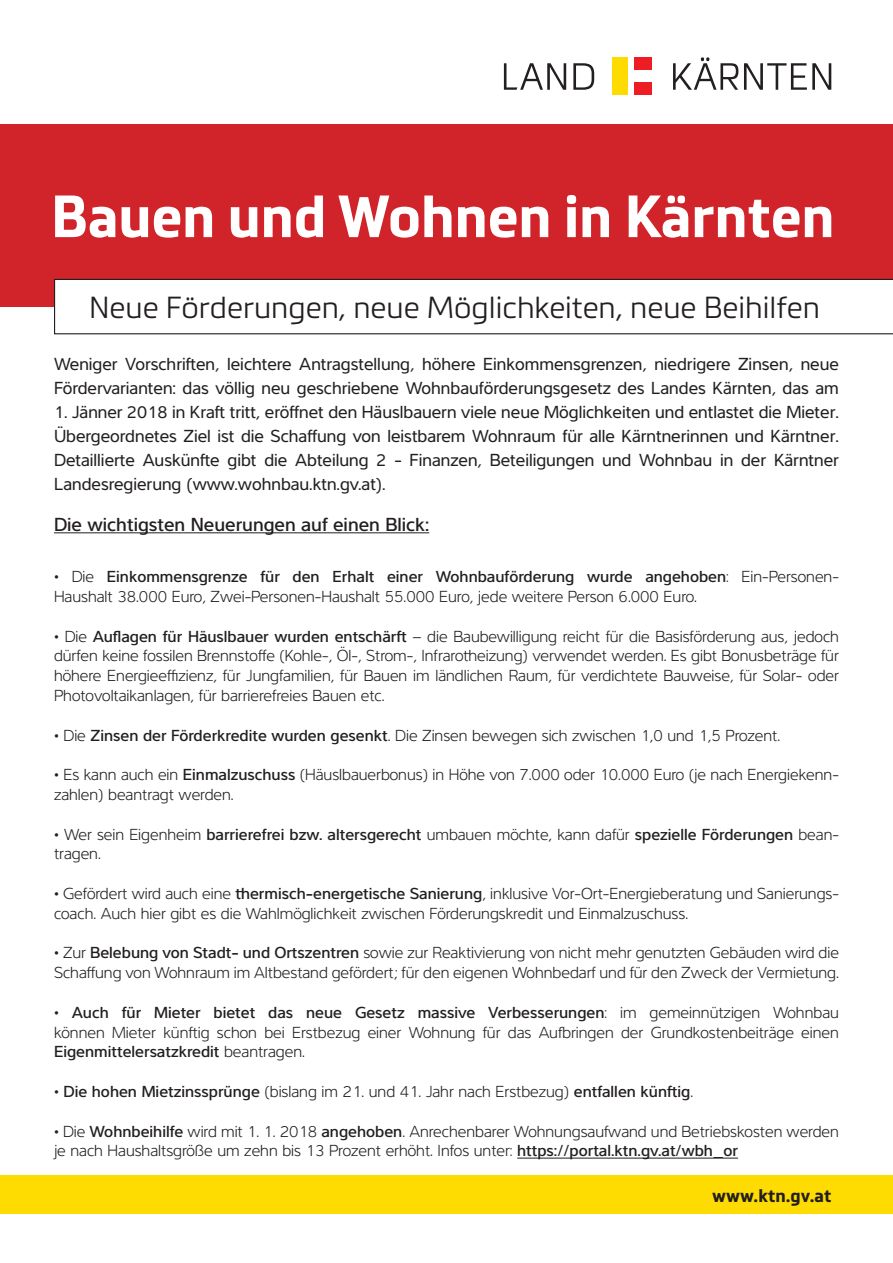
<style>
.page{position:relative;width:893px;height:1263px;background:#fff}
.page>*{position:absolute;margin:0;border:0;box-sizing:border-box;transform-origin:0 0}
.t1{font:700 58.5px "Metronic Land Kaernten";color:#fff}
.t2{font:300 30px "Metronic Land Kaernten";color:#231f20}
.t3{font:500 19.5px "Interval Pro";color:#231f20}
.t4{font:18px/24px "Interval Pro";color:#231f20}
.t5{font:700 18px "Metronic Land Kaernten";color:#231f20}
.t6{font:300 16.5px/19.8px "Interval Pro";color:#231f20}
.s1{font-weight:500}
</style>
<div class="page">
<hr style="left:54px;top:532px;width:375px;height:1px;background:#231f20">
<hr style="left:517px;top:1158px;width:221px;height:1px;background:#231f20">
<svg style="left:504px;top:57px;width:327px;height:33px"></svg>
<div style="left:634px;top:58px;width:18px;height:12px;background:#ee1d23"></div>
<div style="left:634px;top:82px;width:18px;height:13px;background:#ee1d23"></div>
<div style="left:613px;top:57px;width:15px;height:38px;background:#ffdc01"></div>
<div style="left:0;top:1176px;width:893px;height:38px;background:#ffdc01"></div>
<div style="left:0;top:124px;width:893px;height:183px;background:#d1232a"></div>
<div style="left:54px;top:279px;width:839px;height:55px;background:#fff"></div>
<h1 class="t1" style="left:51px;top:179px;width:785px">Bauen und Wohnen in Kärnten</h1>
<h2 class="t2" style="left:89px;top:287px;width:732px">Neue Förderungen, neue Möglichkeiten, neue Beihilfen</h2>
<p class="t4" style="left:54px;top:351px;width:786px">Weniger Vorschriften, leichtere Antragstellung, höhere Einkommensgrenzen, niedrigere Zinsen, neue<br>Fördervarianten: das völlig neu geschriebene Wohnbauförderungsgesetz des Landes Kärnten, das am</p>
<p class="t4" style="left:54px;top:399px;width:786px;text-align:justify">1. Jänner 2018 in Kraft tritt, eröffnet den Häuslbauern viele neue Möglichkeiten und entlastet die Mieter.<br>Übergeordnetes Ziel ist die Schaffung von leistbarem Wohnraum für alle Kärntnerinnen und Kärntner.<br>Detaillierte Auskünfte gibt die Abteilung 2 - Finanzen, Beteiligungen und Wohnbau in der Kärntner Landesregierung (www.wohnbau.ktn.gv.at).</p>
<p class="t3" style="left:54px;top:509px;width:377px">Die wichtigsten Neuerungen auf einen Blick:</p>
<p class="t6" style="left:54px;top:565px;width:786px">• Die <span class="s1">Einkommensgrenze für den Erhalt einer Wohnbauförderung wurde angehoben</span>: Ein-Personen-<br>Haushalt 38.000 Euro, Zwei-Personen-Haushalt 55.000 Euro, jede weitere Person 6.000 Euro.</p>
<p class="t6" style="left:54px;top:625px;width:786px;text-align:justify">• Die <span class="s1">Auflagen für Häuslbauer wurden entschärft</span> – die Baubewilligung reicht für die Basisförderung aus, jedoch dürfen keine fossilen Brennstoffe (Kohle-, Öl-, Strom-, Infrarotheizung) verwendet werden. Es gibt Bonusbeträge für höhere Energieeffizienz, für Jungfamilien, für Bauen im ländlichen Raum, für verdichtete Bauweise, für Solar- oder Photovoltaikanlagen, für barrierefreies Bauen etc.</p>
<p class="t6" style="left:54px;top:724px;width:728px">• Die <span class="s1">Zinsen der Förderkredite wurden gesenkt</span>. Die Zinsen bewegen sich zwischen 1,0 und 1,5 Prozent.</p>
<p class="t6" style="left:54px;top:763px;width:786px">• Es kann auch ein <span class="s1">Einmalzuschuss</span> (Häuslbauerbonus) in Höhe von 7.000 oder 10.000 Euro (je nach Energiekenn&shy;zahlen) beantragt werden.</p>
<p class="t6" style="left:54px;top:823px;width:786px">• Wer sein Eigenheim <span class="s1">barrierefrei bzw. altersgerecht</span> umbauen möchte, kann dafür <span class="s1">spezielle Förderungen</span> bean&shy;tragen.</p>
<p class="t6" style="left:54px;top:882px;width:786px">• Gefördert wird auch eine <span class="s1">thermisch-energetische Sanierung</span>, inklusive Vor-Ort-Energieberatung und Sanierungs&shy;coach. Auch hier gibt es die Wahlmöglichkeit zwischen Förderungskredit und Einmalzuschuss.</p>
<p class="t6" style="left:54px;top:942px;width:786px">• Zur <span class="s1">Belebung von Stadt- und Ortszentren</span> sowie zur Reaktivierung von nicht mehr genutzten Gebäuden wird die<br>Schaffung von Wohnraum im Altbestand gefördert; für den eigenen Wohnbedarf und für den Zweck der Vermietung.</p>
<p class="t6" style="left:54px;top:1001px;width:786px;text-align:justify">• <span class="s1">Auch für Mieter bietet das neue Gesetz massive Verbesserungen</span>: im gemeinnützigen Wohnbau können Mieter künftig schon bei Erstbezug einer Wohnung für das Aufbringen der Grundkostenbeiträge einen <span class="s1">Eigenmittelersatzkredit</span> beantragen.</p>
<p class="t6" style="left:54px;top:1080px;width:641px">• <span class="s1">Die hohen Mietzinssprünge</span> (bislang im 21. und 41. Jahr nach Erstbezug) <span class="s1">entfallen künftig</span>.</p>
<p class="t6" style="left:54px;top:1120px;width:786px">• Die <span class="s1">Wohnbeihilfe</span> wird mit 1. 1. 2018 <span class="s1">angehoben</span>. Anrechenbarer Wohnungsaufwand und Betriebskosten werden je nach Haushaltsgröße um zehn bis 13 Prozent erhöht. Infos unter: <span class="s1">https://portal.ktn.gv.at/wbh_or</span></p>
<p class="t5" style="left:712px;top:1184px;width:121px">www.ktn.gv.at</p>
</div>
